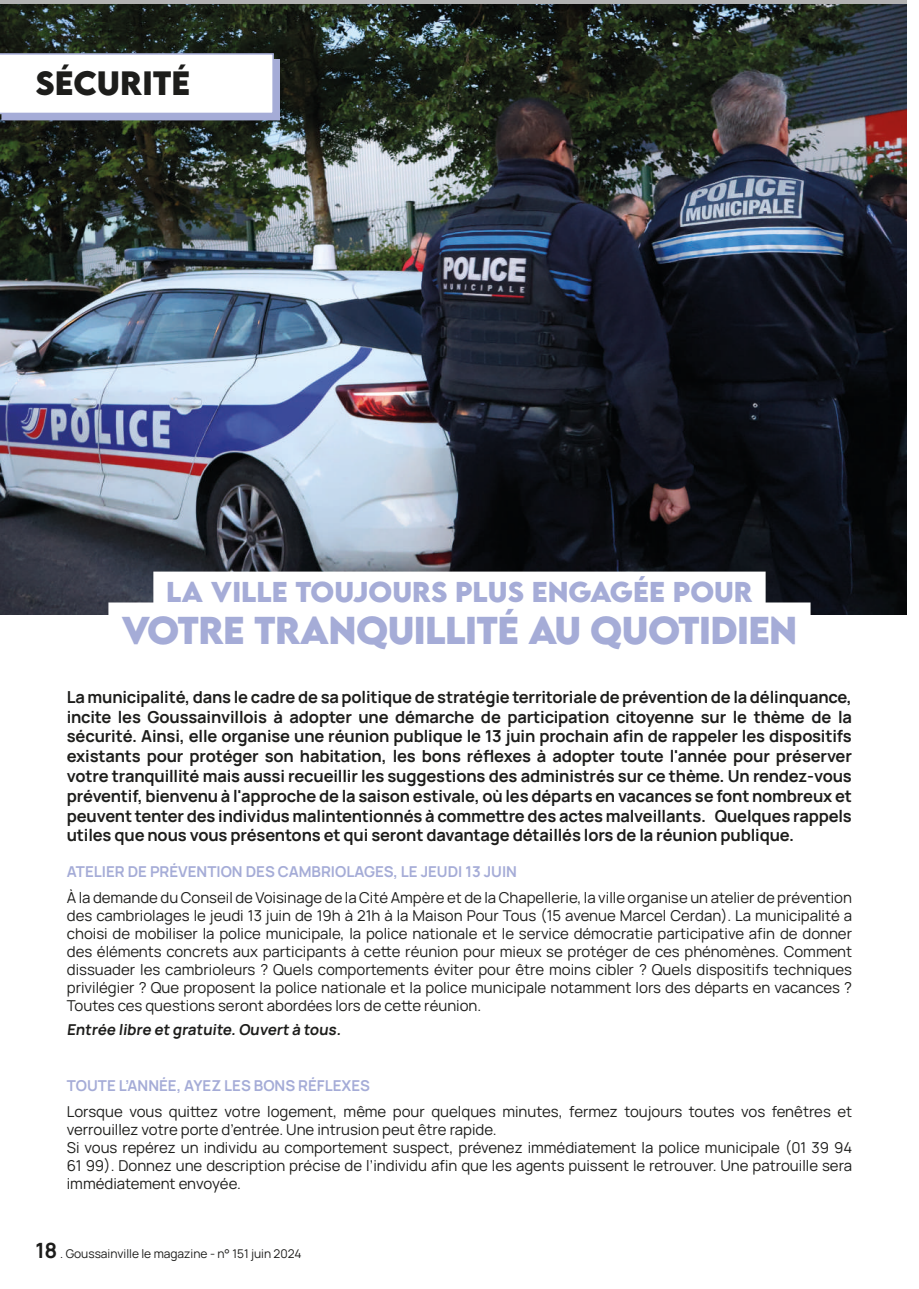
<style>
.page{position:relative;width:919px;height:1289px;background:#fff}
.page>*{position:absolute;margin:0;border:0;box-sizing:border-box;transform-origin:0 0}
.t1{font:700 34.5px "LEMONMILK";letter-spacing:-.02em;color:#a5acd7}
.t2{font:700 30px "LEMONMILK";color:#1d1d1b}
.t3{font:700 25.5px "LEMONMILK";color:#a5acd7}
.t4{font:700 16.5px/19.8px "Manrope";letter-spacing:-.01em;color:#1d1d1b;text-align:justify}
.t5{font:15px/18px "Manrope";color:#1d1d1b;text-align:justify}
.t6{font:700 15px "Manrope";color:#a5acd7}
.t7{font:700 15px "Manrope";color:#1d1d1b}
.t8{font:12px "Manrope";color:#1d1d1b}
.s1{font-weight:700;font-size:21px}
</style>
<div class="page">
<img style="left:0;top:5px;width:906px;height:609px">
<div style="left:2px;top:59px;width:278px;height:61px;background:#a5acd7"></div>
<svg style="left:0;top:52px;width:274px;height:63px;background:#f4f5f8"></svg>
<div style="left:153px;top:571px;width:612px;height:44px;background:#fff"></div>
<div style="left:108px;top:602px;width:702px;height:54px;background:#fff"></div>
<h2 class="t2" style="left:36px;top:63px;width:136px">SéCURITé</h2>
<h3 class="t3" style="left:166px;top:575px;width:586px">LA VILLE TOUJOURS PLUS ENGAGÉE POUR</h3>
<h1 class="t1" style="left:121px;top:606px;width:677px">VOTRE TRANQUILLITÉ AU QUOTIDIEN</h1>
<p class="t4" style="left:67px;top:686px;width:786px">La municipalité, dans le cadre de sa politique de stratégie territoriale de prévention de la délinquance, incite les Goussainvillois à adopter une démarche de participation citoyenne sur le thème de la sécurité. Ainsi, elle organise une réunion publique le 13 juin prochain afin de rappeler les dispositifs existants pour protéger son habitation, les bons réflexes à adopter toute l'année pour préserver votre tranquillité mais aussi recueillir les suggestions des administrés sur ce thème. Un rendez-vous préventif, bienvenu à l'approche de la saison estivale, où les départs en vacances se font nombreux et peuvent tenter des individus malintentionnés à commettre des actes malveillants. Quelques rappels utiles que nous vous présentons et qui seront davantage détaillés lors de la réunion publique.</p>
<p class="t6" style="left:67px;top:860px;width:451px">ATELIER DE PRÉVENTION DES CAMBRIOLAGES, LE JEUDI 13 JUIN</p>
<p class="t5" style="left:67px;top:888px;width:786px">À la demande du Conseil de Voisinage de la Cité Ampère et de la Chapellerie, la ville organise un atelier de prévention des cambriolages le jeudi 13 juin de 19h à 21h à la Maison Pour Tous (15 avenue Marcel Cerdan). La municipalité a choisi de mobiliser la police municipale, la police nationale et le service démocratie participative afin de donner des éléments concrets aux participants à cette réunion pour mieux se protéger de ces phénomènes. Comment dissuader les cambrioleurs ? Quels comportements éviter pour être moins cibler ? Quels dispositifs techniques privilégier ? Que proposent la police nationale et la police municipale notamment lors des départs en vacances ?<br>Toutes ces questions seront abordées lors de cette réunion.</p>
<p class="t7" style="left:67px;top:1019px;width:278px">Entrée libre et gratuite. Ouvert à tous.</p>
<p class="t6" style="left:67px;top:1074px;width:304px">TOUTE L’ANNÉE, AYEZ LES BONS RÉFLEXES</p>
<p class="t5" style="left:67px;top:1102px;width:786px;text-align:left">Lorsque vous quittez votre logement, même pour quelques minutes, fermez toujours toutes vos fenêtres et verrouillez votre porte d’entrée. Une intrusion peut être rapide.<br>Si vous repérez un individu au comportement suspect, prévenez immédiatement la police municipale (01 39 94<br>61 99). Donnez une description précise de l’individu afin que les agents puissent le retrouver. Une patrouille sera immédiatement envoyée.</p>
<p class="t8" style="left:35px;top:1245px;width:267px"><span class="s1">18</span> . Goussainville le magazine - n° 151 juin 2024</p>
</div>
